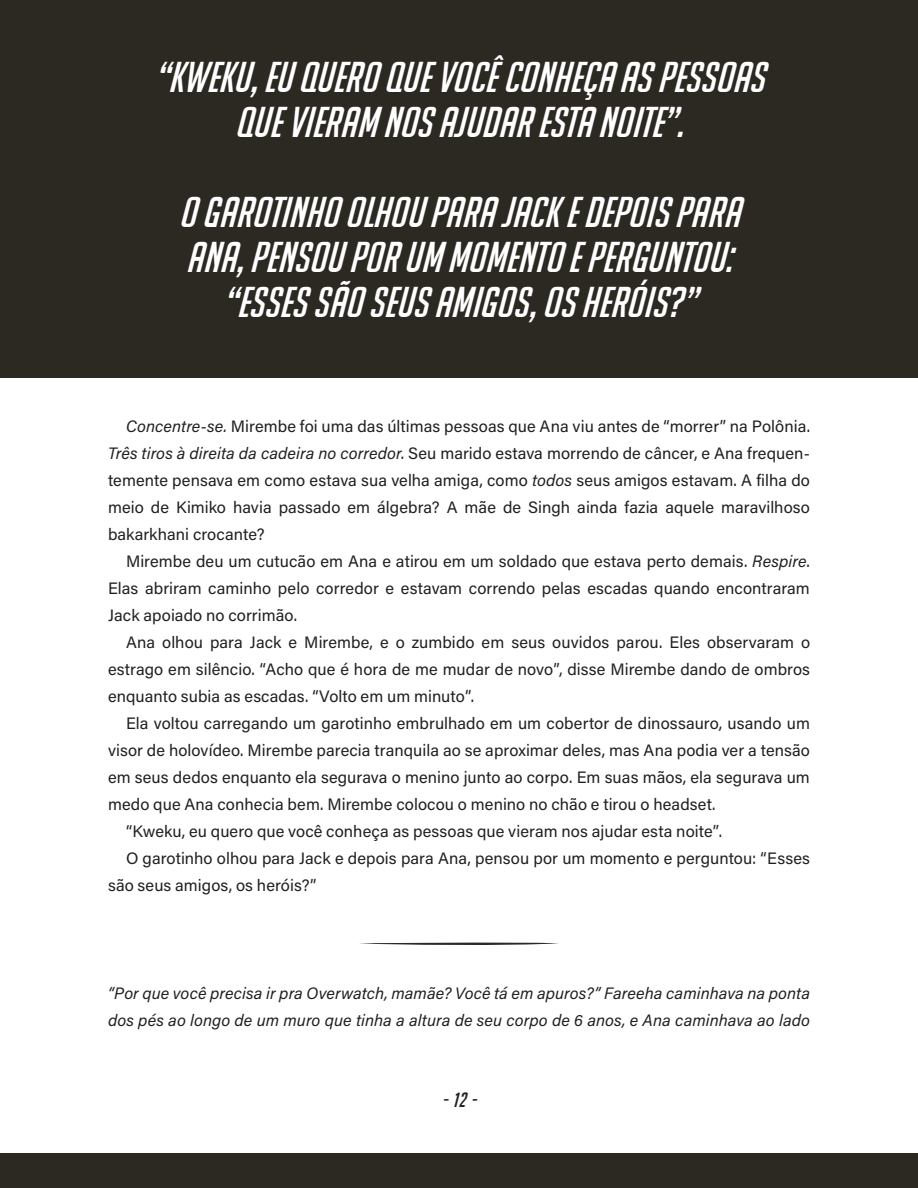
<style>
.page{position:relative;width:918px;height:1188px;background:#fff}
.page>*{position:absolute;margin:0;border:0;box-sizing:border-box;transform-origin:0 0}
.t1{font:italic 42px/45px "Big Noodle Too";letter-spacing:.005em;color:#fff;text-align:center}
.t2{font:italic 20.25px "Big Noodle Too";color:#2c2822}
.TXT{font:16.5px/27px "Acumin Pro";letter-spacing:.005em;color:#231f20;text-align:justify}
.TXTFL{font:italic 16.5px/27px "Acumin Pro";letter-spacing:.005em;color:#231f20}
.s1{font-style:italic}
.s2{color:#231f20}
</style>
<div class="page">
<div style="left:0;top:1153px;width:918px;height:35px;background:#2c2822"></div>
<svg style="left:359px;top:942px;width:200px;height:3px"></svg>
<div style="left:0;top:0;width:918px;height:378px;background:#2c2822"></div>
<p class="t1" style="left:154px;top:53px;width:611px">“KWEKU, EU QUERO QUE VOCÊ CONHEÇA AS PESSOAS<br>QUE VIERAM NOS AJUDAR ESTA NOITE”.</p>
<p class="t1" style="left:179px;top:188px;width:562px">O GAROTINHO OLHOU PARA JACK E DEPOIS PARA<br>ANA, PENSOU POR UM MOMENTO E PERGUNTOU: “ESSES SÃO SEUS AMIGOS, OS HERÓIS?”</p>
<p class="TXT" style="left:108px;top:412px;width:704px;text-indent:18px"><span class="s1">Concentre-se.</span> Mirembe foi uma das últimas pessoas que Ana viu antes de “morrer” na Polônia.<br><span class="s1">Três tiros à direita da cadeira no corredor</span>. Seu marido estava morrendo de câncer, e Ana frequen&shy;temente pensava em como estava sua velha amiga, como <span class="s1">todos</span> seus amigos estavam. A filha do meio de Kimiko havia passado em álgebra? A mãe de Singh ainda fazia aquele maravilhoso bakarkhani crocante?</p>
<p class="TXT" style="left:108px;top:547px;width:704px;text-indent:18px">Mirembe deu um cutucão em Ana e atirou em um soldado que estava perto demais. <span class="s1">Respire</span>.<br>Elas abriram caminho pelo corredor e estavam correndo pelas escadas quando encontraram Jack apoiado no corrimão.</p>
<p class="TXT" style="left:108px;top:628px;width:704px;text-indent:18px">Ana olhou para Jack e Mirembe, e o zumbido em seus ouvidos parou. Eles observaram o estrago em silêncio. “Acho que é hora de me mudar de novo”, disse Mirembe dando de ombros enquanto subia as escadas. “Volto em um minuto”.</p>
<p class="TXT" style="left:108px;top:709px;width:704px;text-indent:18px">Ela voltou carregando um garotinho embrulhado em um cobertor de dinossauro, usando um visor de holovídeo. Mirembe parecia tranquila ao se aproximar deles, mas Ana podia ver a tensão em seus dedos enquanto ela segurava o menino junto ao corpo. Em suas mãos, ela segurava um medo que Ana conhecia bem. Mirembe colocou o menino no chão e tirou o headset.</p>
<p class="TXT" style="left:126px;top:817px;width:598px">“Kweku, eu quero que você conheça as pessoas que vieram nos ajudar esta noite”.</p>
<p class="TXT" style="left:108px;top:844px;width:704px;text-indent:18px">O garotinho olhou para Jack e depois para Ana, pensou por um momento e perguntou: “Esses são seus amigos, os heróis?”</p>
<p class="TXTFL" style="left:108px;top:979px;width:704px">“Por que você precisa ir pra Overwatch, mamãe? Você tá em apuros?” Fareeha caminhava na ponta dos pés ao longo de um muro que tinha a altura de seu corpo de 6 anos, e Ana caminhava ao lado</p>
<p class="t2" style="left:442px;top:1087px;width:35px">- <span class="s2">12</span> -</p>
</div>
